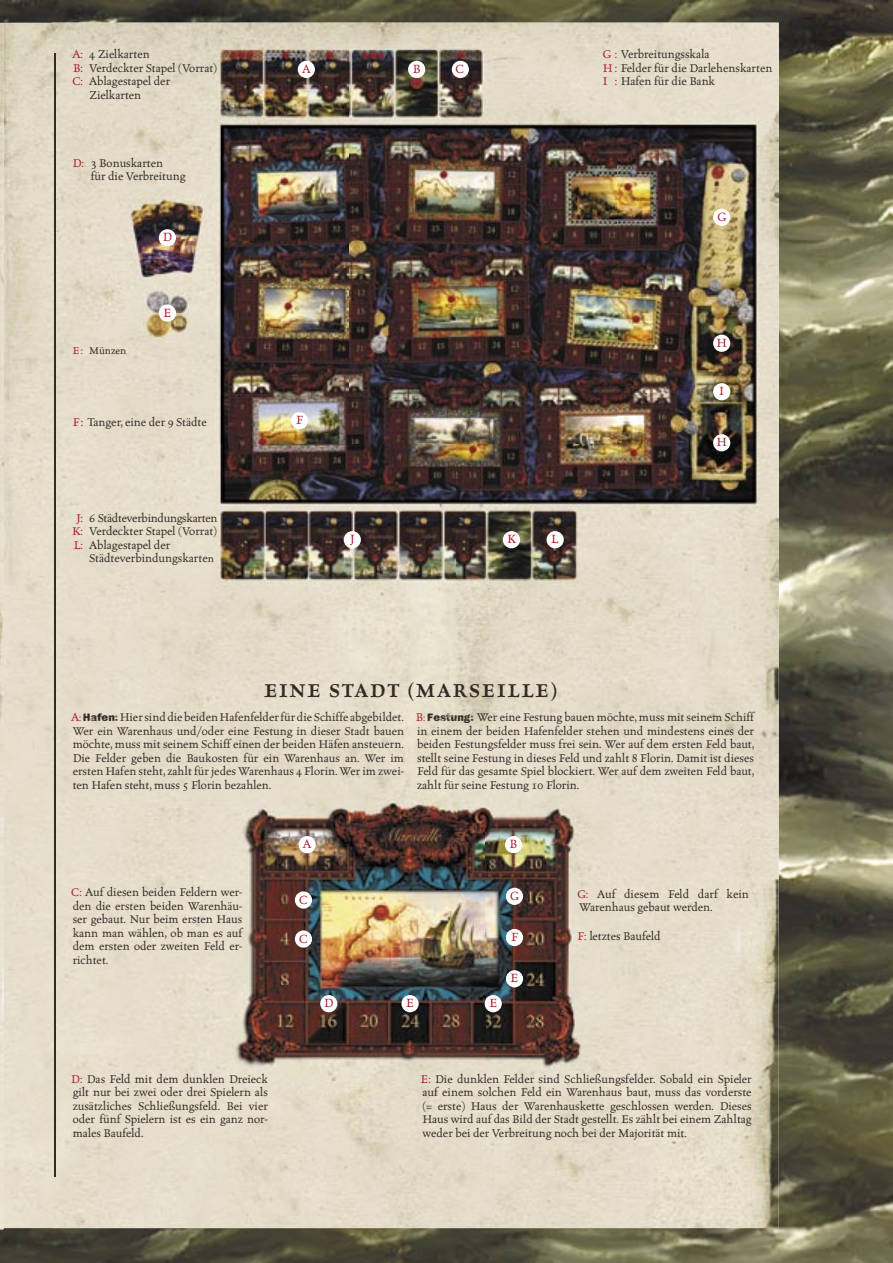
<style>
.page{position:relative;width:893px;height:1263px;background:#fff}
.page>*{position:absolute;margin:0;border:0;box-sizing:border-box;transform-origin:0 0}
.t1{font:600 21px "Celestia Antiqua";letter-spacing:.1em;color:#312a25}
.t2{font:13.5px "Celestia Antiqua";color:#a9192d}
.t3{font:12.75px/13.5px "Celestia Antiqua";color:#312a25;text-align:justify}
.t4{font:11.25px "Celestia Antiqua";color:#312a25}
.s1{color:#a9192d}
.s2{font-size:11.25px}
.s3{font-size:11.25px;color:#a9192d}
.s4{font-family:"Frankie";font-size:11.25px}
</style>
<div class="page">
<img style="left:0;top:0;width:893px;height:1263px">
<img style="left:3px;top:23px;width:94px;height:1205px">
<img style="left:97px;top:23px;width:682px;height:15px">
<img style="left:97px;top:597px;width:535px;height:212px">
<img style="left:632px;top:597px;width:147px;height:631px">
<div style="left:97px;top:809px;width:146px;height:419px;background:#e6decc"></div>
<div style="left:584px;top:809px;width:49px;height:419px;background:#e5ddca"></div>
<div style="left:243px;top:1080px;width:341px;height:148px;background:#e4dbc9"></div>
<img style="left:0;top:23px;width:3px;height:1205px">
<hr style="left:54px;top:53px;width:2px;height:1123px;background:#312a25">
<img style="left:82px;top:38px;width:698px;height:559px">
<div style="left:298px;top:61px;width:17px;height:17px;background:#fff;border-radius:50%"></div>
<div style="left:408px;top:61px;width:17px;height:17px;background:#fff;border-radius:50%"></div>
<div style="left:452px;top:61px;width:17px;height:17px;background:#fff;border-radius:50%"></div>
<div style="left:159px;top:229px;width:17px;height:17px;background:#fff;border-radius:50%"></div>
<div style="left:159px;top:304px;width:17px;height:18px;background:#fff;border-radius:50%"></div>
<div style="left:713px;top:209px;width:17px;height:17px;background:#fff;border-radius:50%"></div>
<div style="left:713px;top:335px;width:17px;height:17px;background:#fff;border-radius:50%"></div>
<div style="left:713px;top:383px;width:17px;height:17px;background:#fff;border-radius:50%"></div>
<div style="left:713px;top:434px;width:17px;height:17px;background:#fff;border-radius:50%"></div>
<div style="left:344px;top:531px;width:17px;height:17px;background:#fff;border-radius:50%"></div>
<div style="left:503px;top:531px;width:17px;height:17px;background:#fff;border-radius:50%"></div>
<div style="left:547px;top:531px;width:17px;height:17px;background:#fff;border-radius:50%"></div>
<div style="left:291px;top:412px;width:17px;height:17px;background:#fff;border-radius:50%"></div>
<img style="left:231px;top:797px;width:356px;height:283px">
<div style="left:299px;top:836px;width:17px;height:17px;background:#fff;border-radius:50%"></div>
<div style="left:505px;top:836px;width:17px;height:17px;background:#fff;border-radius:50%"></div>
<div style="left:295px;top:891px;width:17px;height:18px;background:#fff;border-radius:50%"></div>
<div style="left:295px;top:930px;width:17px;height:18px;background:#fff;border-radius:50%"></div>
<div style="left:320px;top:995px;width:17px;height:17px;background:#fff;border-radius:50%"></div>
<div style="left:401px;top:995px;width:18px;height:17px;background:#fff;border-radius:50%"></div>
<div style="left:485px;top:995px;width:17px;height:17px;background:#fff;border-radius:50%"></div>
<div style="left:506px;top:970px;width:17px;height:17px;background:#fff;border-radius:50%"></div>
<div style="left:506px;top:929px;width:17px;height:17px;background:#fff;border-radius:50%"></div>
<div style="left:506px;top:888px;width:17px;height:17px;background:#fff;border-radius:50%"></div>
<p class="t3" style="left:73px;top:48px;width:79px"><span class="s1">A:</span> 4 Zielkarten</p>
<p class="t3" style="left:73px;top:61px;width:145px"><span class="s1">B:</span> Verdeckter Stapel (Vorrat)</p>
<p class="t3" style="left:73px;top:75px;width:99px"><span class="s1">C:</span> Ablagestapel der</p>
<p class="t3" style="left:89px;top:88px;width:53px">Zielkarten</p>
<p class="t3" style="left:91px;top:156px;width:96px;text-indent:-18px"><span class="s1">D :</span> 3 Bonuskarten<br>für die Verbreitung</p>
<p class="t2" style="left:163px;top:230px;width:11px">D</p>
<p class="t4" style="left:73px;top:345px;width:55px"><span class="s1">E :</span> Münzen</p>
<p class="t2" style="left:164px;top:305px;width:9px">E</p>
<p class="t2" style="left:302px;top:62px;width:10px">A</p>
<p class="t2" style="left:413px;top:62px;width:9px">B</p>
<p class="t2" style="left:455px;top:62px;width:10px">C</p>
<p class="t3" style="left:73px;top:415px;width:136px"><span class="s1">F :</span> Tanger, eine der 9 Städte</p>
<p class="t2" style="left:296px;top:413px;width:9px">F</p>
<p class="t3" style="left:72px;top:511px;width:147px;text-indent:4px"><span class="s1">J:</span> 6 Städteverbindungskarten <span class="s1">K:</span> Verdeckter Stapel (Vorrat)<br><span class="s1">L:</span> Ablagestapel der</p>
<p class="t3" style="left:89px;top:552px;width:126px">Städteverbindungskarte<span class="s2">n</span></p>
<p class="t2" style="left:350px;top:532px;width:6px">J</p>
<p class="t2" style="left:507px;top:532px;width:11px">K</p>
<p class="t2" style="left:551px;top:532px;width:9px">L</p>
<p class="t3" style="left:603px;top:48px;width:171px;text-align:left"><span class="s1">G :</span> Verbreitungsskala<br><span class="s1">H :</span> Felder für die Darlehenskarten<br><span class="s1">I :</span> Hafen für die Bank</p>
<p class="t2" style="left:717px;top:210px;width:10px">G</p>
<p class="t2" style="left:716px;top:336px;width:12px">H</p>
<p class="t2" style="left:719px;top:384px;width:7px">I</p>
<p class="t2" style="left:716px;top:435px;width:12px">H</p>
<h1 class="t1" style="left:264px;top:680px;width:294px">EINE STADT (MARSEILLE)</h1>
<p class="t3" style="left:71px;top:711px;width:334px"><span class="s1">A</span><span class="s3">:</span> <span class="s4">Hafen:</span> Hier sind die beiden Hafenfelder für die Schiffe abgebildet.<br>Wer ein Warenhaus und/oder eine Festung in dieser Stadt bauen möchte, muss mit seinem Schiff einen der beiden Häfen ansteuern.<br>Die Felder geben die Baukosten für ein Warenhaus an. Wer im ersten Hafen steht, zahlt für jedes Warenhaus 4 Florin. Wer im zwei&shy;ten Hafen steht, muss 5 Florin bezahlen.</p>
<p class="t3" style="left:416px;top:711px;width:340px"><span class="s1">B</span><span class="s3">:</span> <span class="s4">Festung:</span> Wer eine Festung bauen möchte, muss mit seinem Schiff in einem der beiden Hafenfelder stehen und mindestens eines der beiden Festungsfelder muss frei sein. Wer auf dem ersten Feld baut, stellt seine Festung in dieses Feld und zahlt 8 Florin. Damit ist dieses Feld für das gesamte Spiel blockiert. Wer auf dem zweiten Feld baut, zahlt für seine Festung 10 Florin.</p>
<p class="t3" style="left:71px;top:886px;width:173px"><span class="s1">C:</span> Auf diesen beiden Feldern wer&shy;den die ersten beiden Warenhäu&shy;ser gebaut. Nur beim ersten Haus kann man wählen, ob man es auf dem ersten oder zweiten Feld er&shy;richtet.</p>
<p class="t3" style="left:71px;top:1072px;width:198px"><span class="s1">D:</span> Das Feld mit dem dunklen Dreieck gilt nur bei zwei oder drei Spielern als zusätzliches Schließungsfeld. Bei vier oder fünf Spielern ist es ein ganz nor&shy;males Baufeld.</p>
<p class="t2" style="left:303px;top:837px;width:10px">A</p>
<p class="t2" style="left:510px;top:837px;width:9px">B</p>
<p class="t2" style="left:299px;top:892px;width:10px">C</p>
<p class="t2" style="left:299px;top:931px;width:10px">C</p>
<p class="t2" style="left:324px;top:996px;width:11px">D</p>
<p class="t2" style="left:406px;top:996px;width:9px">E</p>
<p class="t2" style="left:489px;top:996px;width:9px">E</p>
<p class="t2" style="left:510px;top:889px;width:10px">G</p>
<p class="t2" style="left:511px;top:930px;width:9px">F</p>
<p class="t2" style="left:511px;top:971px;width:9px">E</p>
<p class="t3" style="left:578px;top:887px;width:173px"><span class="s1">G:</span> Auf diesem Feld darf kein<br>Warenhaus gebaut werden.</p>
<p class="t3" style="left:578px;top:929px;width:85px"><span class="s1">F:</span> letztes Baufeld</p>
<p class="t3" style="left:421px;top:1072px;width:332px"><span class="s1">E:</span> Die dunklen Felder sind Schließungsfelder. Sobald ein Spieler auf einem solchen Feld ein Warenhaus baut, muss das vorderste (= erste) Haus der Warenhauskette geschlossen werden. Dieses Haus wird auf das Bild der Stadt gestellt. Es zählt bei einem Zahltag weder bei der Verbreitung noch bei der Majorität mit.</p>
</div>
